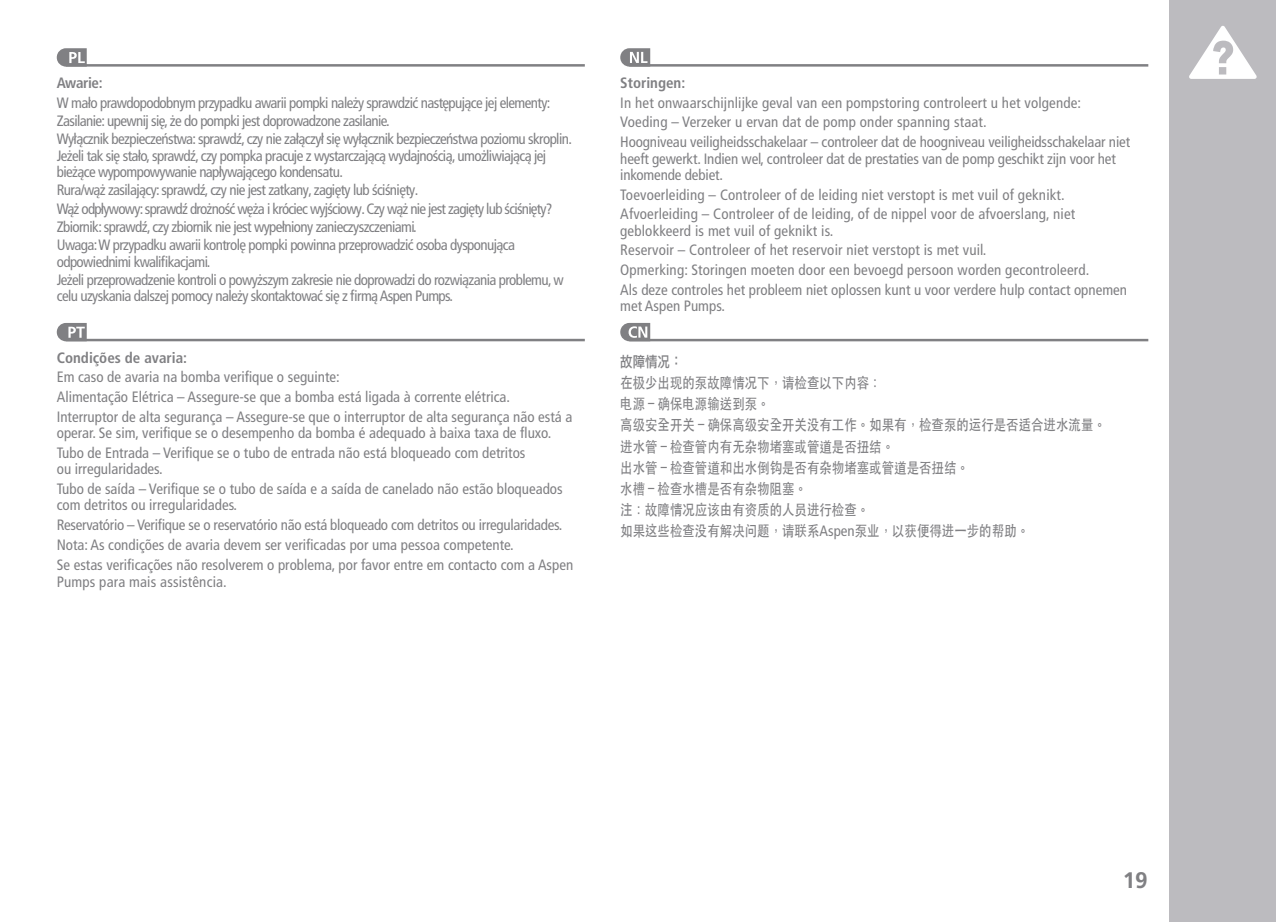
<style>
.page{position:relative;width:1276px;height:922px;background:#fff}
.page>*{position:absolute;margin:0;border:0;box-sizing:border-box;transform-origin:0 0}
.t1{font:700 22.5px "Frutiger LT Pro";color:#808083}
.t2{font:condensed 15px/18.5px "Frutiger LT Pro";letter-spacing:-.04em;color:#808083}
.t3{font:condensed 15px/19.8px "Frutiger LT Pro";letter-spacing:-.01em;color:#808083}
.t4{font:condensed 15px/19.8px "Frutiger LT Pro";letter-spacing:.01em;color:#808083}
.t5{font:500 15px/21px "ST Heiti TC";color:#808083;scale:.83 1}
.t6{font:700 condensed 15px "Frutiger LT Pro";color:#808083}
.t7{font:15px "Li Hei Pro";color:#808083;scale:.83 1}
.s1{font-family:"Frutiger LT Pro";font-weight:400;font-stretch:condensed}
</style>
<div class="page">
<div style="left:1169px;top:0;width:107px;height:922px;background:#bcbbbf"></div>
<svg style="left:1189px;top:26px;width:68px;height:53px"></svg>
<hr style="left:66px;top:64px;width:519px;height:3px;background:#808083">
<svg style="left:57px;top:48px;width:30px;height:19px"></svg>
<hr style="left:66px;top:339px;width:519px;height:2px;background:#808083">
<svg style="left:57px;top:323px;width:30px;height:18px"></svg>
<hr style="left:629px;top:339px;width:519px;height:2px;background:#808083">
<svg style="left:620px;top:323px;width:30px;height:18px"></svg>
<hr style="left:629px;top:64px;width:519px;height:3px;background:#808083">
<svg style="left:620px;top:48px;width:30px;height:19px"></svg>
<p class="t6" style="left:57px;top:74px;width:47px">Awarie:</p>
<p class="t2" style="left:57px;top:93px;width:517px">W mało prawdopodobnym przypadku awarii pompki należy sprawdzić następujące jej elementy:<br>Zasilanie: upewnij się, że do pompki jest doprowadzone zasilanie.<br>Wyłącznik bezpieczeństwa: sprawdź, czy nie załączył się wyłącznik bezpieczeństwa poziomu skroplin.</p>
<p class="t2" style="left:57px;top:147px;width:491px;line-height:16.2px">Jeżeli tak się stało, sprawdź, czy pompka pracuje z wystarczającą wydajnością, umożliwiającą jej bieżące wypompowywanie napływającego kondensatu.</p>
<p class="t2" style="left:57px;top:181px;width:497px">Rura/wąż zasilający: sprawdź, czy nie jest zatkany, zagięty lub ściśnięty.<br>Wąż odpływowy: sprawdź drożność węża i króciec wyjściowy. Czy wąż nie jest zagięty lub ściśnięty?<br>Zbiornik: sprawdź, czy zbiornik nie jest wypełniony zanieczyszczeniami.<br>Uwaga: W przypadku awarii kontrolę pompki powinna przeprowadzić osoba dysponująca</p>
<p class="t2" style="left:57px;top:252px;width:509px">odpowiednimi kwalifikacjami.<br>Jeżeli przeprowadzenie kontroli o powyższym zakresie nie doprowadzi do rozwiązania problemu, w</p>
<p class="t2" style="left:57px;top:287px;width:398px">celu uzyskania dalszej pomocy należy skontaktować się z firmą Aspen Pumps.</p>
<p class="t6" style="left:57px;top:348px;width:132px">Condições de avaria:</p>
<p class="t3" style="left:57px;top:367px;width:517px">Em caso de avaria na bomba verifique o seguinte:<br>Alimentação Elétrica – Assegure-se que a bomba está ligada à corrente elétrica.<br>Interruptor de alta segurança – Assegure-se que o interruptor de alta segurança não está a</p>
<p class="t3" style="left:57px;top:423px;width:496px">operar. Se sim, verifique se o desempenho da bomba é adequado à baixa taxa de fluxo.<br>Tubo de Entrada – Verifique se o tubo de entrada não está bloqueado com detritos</p>
<p class="t3" style="left:57px;top:459px;width:507px">ou irregularidades.<br>Tubo de saída – Verifique se o tubo de saída e a saída de canelado não estão bloqueados</p>
<p class="t3" style="left:57px;top:495px;width:518px">com detritos ou irregularidades.<br>Reservatório – Verifique se o reservatório não está bloqueado com detritos ou irregularidades.<br>Nota: As condições de avaria devem ser verificadas por uma pessoa competente.<br>Se estas verificações não resolverem o problema, por favor entre em contacto com a Aspen</p>
<p class="t4" style="left:57px;top:572px;width:172px">Pumps para mais assistência.</p>
<p class="t6" style="left:620px;top:74px;width:67px">Storingen:</p>
<p class="t4" style="left:620px;top:93px;width:511px">In het onwaarschijnlijke geval van een pompstoring controleert u het volgende:<br>Voeding – Verzeker u ervan dat de pomp onder spanning staat.<br>Hoogniveau veiligheidsschakelaar – controleer dat de hoogniveau veiligheidsschakelaar niet</p>
<p class="t3" style="left:620px;top:150px;width:497px;line-height:16.2px">heeft gewerkt. Indien wel, controleer dat de prestaties van de pomp geschikt zijn voor het inkomende debiet.</p>
<p class="t4" style="left:620px;top:185px;width:456px">Toevoerleiding – Controleer of de leiding niet verstopt is met vuil of geknikt.<br>Afvoerleiding – Controleer of de leiding, of de nippel voor de afvoerslang, niet</p>
<p class="t4" style="left:620px;top:221px;width:508px">geblokkeerd is met vuil of geknikt is.<br>Reservoir – Controleer of het reservoir niet verstopt is met vuil.<br>Opmerking: Storingen moeten door een bevoegd persoon worden gecontroleerd.<br>Als deze controles het probleem niet oplossen kunt u voor verdere hulp contact opnemen</p>
<p class="t3" style="left:620px;top:296px;width:106px">met Aspen Pumps.</p>
<p class="t7" style="left:620px;top:354px;width:76px">故障情况：</p>
<p class="t5" style="left:620px;top:372px;width:586px">在极少出现的泵故障情况下，请检查以下内容：<br>电源 – 确保电源输送到泵。<br>高级安全开关 – 确保高级安全开关没有工作。如果有，检查泵的运行是否适合进水流量。进水管 – 检查管内有无杂物堵塞或管道是否扭结。<br>出水管 – 检查管道和出水倒钩是否有杂物堵塞或管道是否扭结。<br>水槽 – 检查水槽是否有杂物阻塞。<br>注：故障情况应该由有资质的人员进行检查。<br>如果这些检查没有解决问题，请联系<span class="s1">Aspen</span>泵业，以获便得进一步的帮助。</p>
<h1 class="t1" style="left:1122px;top:866px;width:27px">19</h1>
</div>
